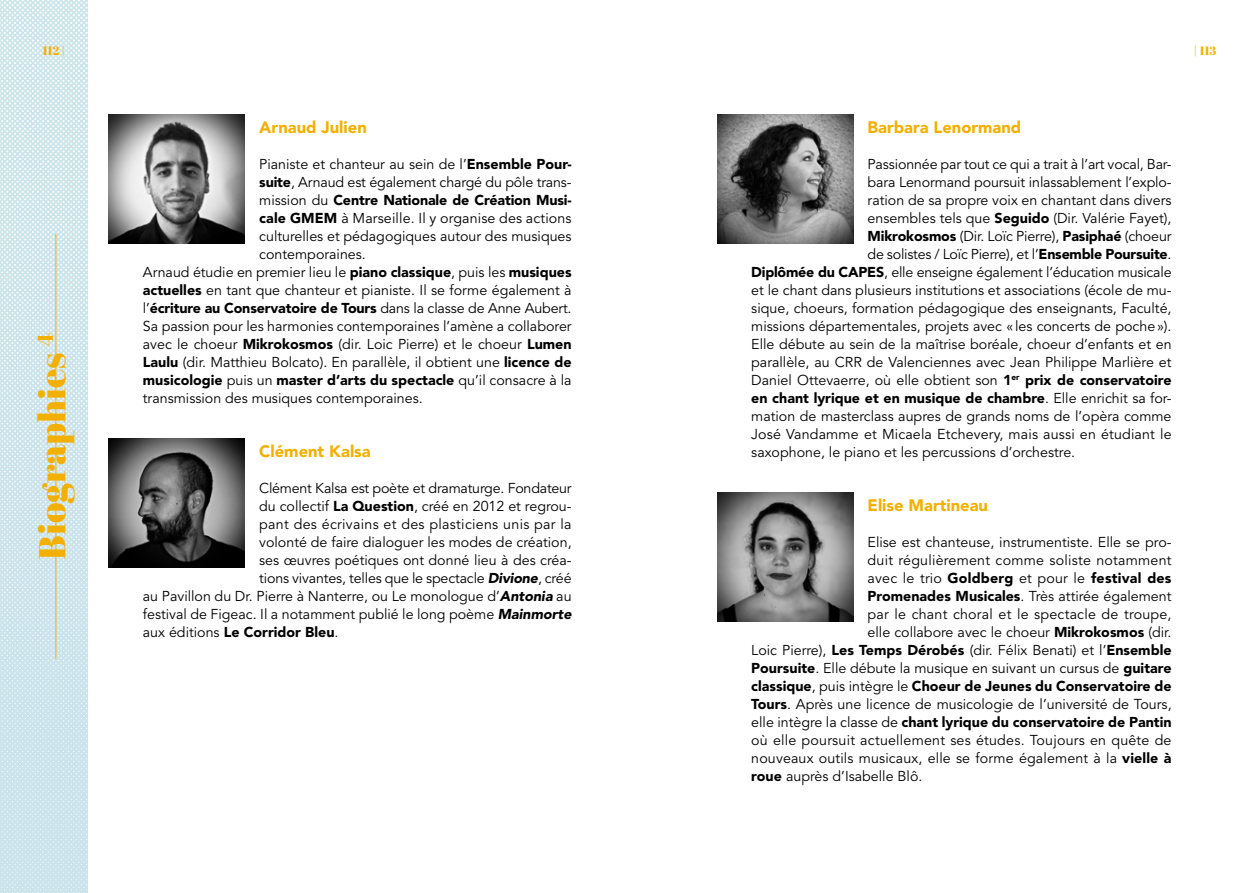
<style>
.page{position:relative;width:1259px;height:893px;background:#fff}
.page>*{position:absolute;margin:0;border:0;box-sizing:border-box;transform-origin:0 0}
.t1{font:37.5px "Abril Fatface";color:#f3b000}
.t2{font:900 16.5px "Avenir LT Std";color:#f3b000}
.t3{font:14.25px "Avenir LT Std";color:#000}
.t4{font:900 14.25px "Avenir LT Std";color:#000}
.t5{font:14.25px "Avenir LT Std";letter-spacing:.02em;color:#000}
.t6{font:12px "Abril Fatface";color:#f3b000}
.s1{font-weight:900}
.s2{font-weight:400}
.s3{font-weight:900;font-style:italic}
</style>
<div class="page">
<img style="left:0;top:0;width:87px;height:893px">
<hr style="left:56px;top:234px;width:1px;height:425px;background:#f3b000">
<img style="left:109px;top:438px;width:136px;height:129px">
<img style="left:109px;top:114px;width:136px;height:129px">
<img style="left:717px;top:492px;width:136px;height:129px">
<img style="left:717px;top:114px;width:136px;height:129px">
<p class="t6" style="left:43px;top:43px;width:24px">112 |</p>
<p class="t6" style="left:1193px;top:43px;width:25px">| 113</p>
<h1 class="t1" style="left:26px;top:560px;width:228px;rotate:-90deg">Biographies <sup>4</sup></h1>
<p class="t2" style="left:259px;top:117px;width:109px">Arnaud Julien</p>
<p class="t3" style="left:259px;top:155px;width:314px">Pianiste et chanteur au sein de l’<span class="s1">Ensemble Pour-</span></p>
<p class="t3" style="left:259px;top:173px;width:314px"><span class="s1">suite</span>, Arnaud est également chargé du pôle trans-</p>
<p class="t4" style="left:259px;top:191px;width:314px"><span class="s2">mission du</span> Centre Nationale de Création Musi-</p>
<p class="t3" style="left:259px;top:209px;width:314px"><span class="s1">cale GMEM</span> à Marseille. Il y organise des actions</p>
<p class="t3" style="left:259px;top:227px;width:314px">culturelles et pédagogiques autour des musiques</p>
<p class="t3" style="left:259px;top:245px;width:108px">contemporaines.</p>
<p class="t3" style="left:143px;top:263px;width:430px">Arnaud étudie en premier lieu le <span class="s1">piano classique</span>, puis les <span class="s1">musiques</span></p>
<p class="t3" style="left:143px;top:281px;width:430px"><span class="s1">actuelles</span> en tant que chanteur et pianiste. Il se forme également à</p>
<p class="t4" style="left:143px;top:299px;width:430px"><span class="s2">l’</span>écriture au Conservatoire de Tours <span class="s2">dans la classe de Anne Aubert.</span></p>
<p class="t3" style="left:143px;top:317px;width:430px">Sa passion pour les harmonies contemporaines l’amène a collaborer</p>
<p class="t3" style="left:143px;top:335px;width:430px">avec le choeur <span class="s1">Mikrokosmos</span> (dir. Loic Pierre) et le choeur <span class="s1">Lumen</span></p>
<p class="t3" style="left:143px;top:353px;width:430px"><span class="s1">Laulu</span> (dir. Matthieu Bolcato). En parallèle, il obtient une <span class="s1">licence de</span></p>
<p class="t4" style="left:143px;top:371px;width:430px">musicologie <span class="s2">puis un</span> master d’arts du spectacle <span class="s2">qu’il consacre à la</span></p>
<p class="t3" style="left:143px;top:389px;width:281px">transmission des musiques contemporaines.</p>
<p class="t2" style="left:259px;top:441px;width:113px">Clément Kalsa</p>
<p class="t3" style="left:259px;top:479px;width:314px">Clément Kalsa est poète et dramaturge. Fondateur</p>
<p class="t3" style="left:259px;top:497px;width:314px">du collectif <span class="s1">La Question</span>, créé en 2012 et regrou-</p>
<p class="t5" style="left:259px;top:515px;width:314px">pant des écrivains et des plasticiens unis par la</p>
<p class="t3" style="left:259px;top:533px;width:314px">volonté de faire dialoguer les modes de création,</p>
<p class="t3" style="left:259px;top:551px;width:314px">ses œuvres poétiques ont donné lieu à des créa-</p>
<p class="t3" style="left:259px;top:569px;width:314px">tions vivantes, telles que le spectacle <span class="s3">Divione</span>, créé</p>
<p class="t3" style="left:143px;top:587px;width:430px">au Pavillon du Dr. Pierre à Nanterre, ou Le monologue d’<span class="s3">Antonia</span> au</p>
<p class="t3" style="left:143px;top:605px;width:430px">festival de Figeac. Il a notamment publié le long poème <span class="s3">Mainmorte</span></p>
<p class="t4" style="left:143px;top:623px;width:197px"><span class="s2">aux éditions</span> Le Corridor Bleu<span class="s2">.</span></p>
<p class="t2" style="left:867px;top:117px;width:155px">Barbara Lenormand</p>
<p class="t3" style="left:867px;top:155px;width:305px">Passionnée par tout ce qui a trait à l’art vocal, Bar-</p>
<p class="t3" style="left:867px;top:173px;width:305px">bara Lenormand poursuit inlassablement l’explo-</p>
<p class="t3" style="left:867px;top:191px;width:305px">ration de sa propre voix en chantant dans divers</p>
<p class="t3" style="left:867px;top:209px;width:305px">ensembles tels que <span class="s1">Seguido</span> (Dir. Valérie Fayet),</p>
<p class="t3" style="left:867px;top:227px;width:305px"><span class="s1">Mikrokosmos</span> (Dir. Loïc Pierre), <span class="s1">Pasiphaé</span> (choeur</p>
<p class="t3" style="left:867px;top:245px;width:305px">de solistes / Loïc Pierre), et l’<span class="s1">Ensemble Poursuite</span>.</p>
<p class="t3" style="left:751px;top:263px;width:422px"><span class="s1">Diplômée du CAPES</span>, elle enseigne également l’éducation musicale</p>
<p class="t3" style="left:751px;top:281px;width:422px">et le chant dans plusieurs institutions et associations (école de mu-</p>
<p class="t3" style="left:751px;top:299px;width:422px">sique, choeurs, formation pédagogique des enseignants, Faculté,</p>
<p class="t3" style="left:751px;top:317px;width:422px">missions départementales, projets avec « les concerts de poche»).</p>
<p class="t3" style="left:751px;top:335px;width:422px">Elle débute au sein de la maîtrise boréale, choeur d’enfants et en</p>
<p class="t3" style="left:751px;top:353px;width:422px">parallèle, au CRR de Valenciennes avec Jean Philippe Marlière et</p>
<p class="t3" style="left:751px;top:371px;width:422px">Daniel Ottevaerre, où elle obtient son <span class="s1">1</span><sup>er</sup> <span class="s1">prix de conservatoire</span></p>
<p class="t4" style="left:751px;top:389px;width:422px">en chant lyrique et en musique de chambre<span class="s2">. Elle enrichit sa for-</span></p>
<p class="t3" style="left:751px;top:407px;width:422px">mation de masterclass aupres de grands noms de l’opèra comme</p>
<p class="t3" style="left:751px;top:425px;width:422px">José Vandamme et Micaela Etchevery, mais aussi en étudiant le</p>
<p class="t3" style="left:751px;top:443px;width:325px">saxophone, le piano et les percussions d’orchestre.</p>
<p class="t2" style="left:867px;top:495px;width:122px">Elise Martineau</p>
<p class="t3" style="left:867px;top:533px;width:305px">Elise est chanteuse, instrumentiste. Elle se pro-</p>
<p class="t3" style="left:867px;top:551px;width:305px">duit régulièrement comme soliste notamment</p>
<p class="t4" style="left:867px;top:569px;width:305px"><span class="s2">avec le trio</span> Goldberg <span class="s2">et pour le</span> festival des</p>
<p class="t3" style="left:867px;top:587px;width:305px"><span class="s1">Promenades Musicales</span>. Très attirée également</p>
<p class="t3" style="left:867px;top:605px;width:305px">par le chant choral et le spectacle de troupe,</p>
<p class="t3" style="left:867px;top:623px;width:305px">elle collabore avec le choeur <span class="s1">Mikrokosmos</span> (dir.</p>
<p class="t3" style="left:751px;top:641px;width:422px">Loic Pierre), <span class="s1">Les Temps Dérobés</span> (dir. Félix Benati) et l’<span class="s1">Ensemble</span></p>
<p class="t3" style="left:751px;top:659px;width:422px"><span class="s1">Poursuite</span>. Elle débute la musique en suivant un cursus de <span class="s1">guitare</span></p>
<p class="t4" style="left:751px;top:677px;width:422px">classique<span class="s2">, puis intègre le</span> Choeur de Jeunes du Conservatoire de</p>
<p class="t3" style="left:751px;top:695px;width:422px"><span class="s1">Tours</span>. Après une licence de musicologie de l’université de Tours,</p>
<p class="t4" style="left:751px;top:713px;width:422px"><span class="s2">elle intègre la classe de</span> chant lyrique du conservatoire de Pantin</p>
<p class="t3" style="left:751px;top:731px;width:422px">où elle poursuit actuellement ses études. Toujours en quête de</p>
<p class="t3" style="left:751px;top:749px;width:422px">nouveaux outils musicaux, elle se forme également à la <span class="s1">vielle à</span></p>
<p class="t3" style="left:751px;top:767px;width:173px"><span class="s1">roue</span> auprès d’Isabelle Blô.</p>
</div>
